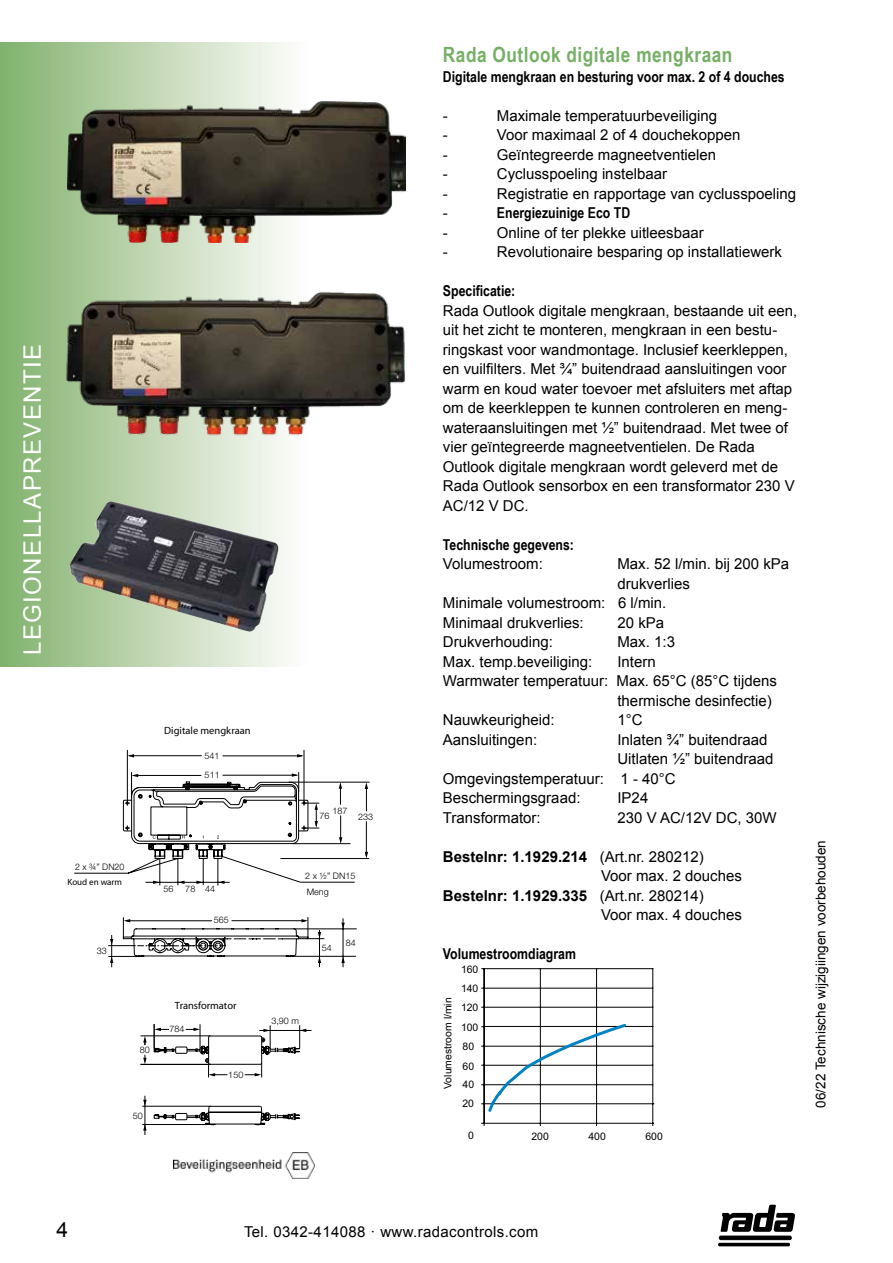
<style>
.page{position:relative;width:893px;height:1263px;background:#fff}
.page>*{position:absolute;margin:0;border:0;box-sizing:border-box;transform-origin:0 0}
.t1{font:24px "Myriad Pro";letter-spacing:.045em;color:#fff}
.t2{font:24px "Arial";letter-spacing:.06em;color:#fff}
.t3{font:700 21px "Arial Narrow";letter-spacing:.025em;color:#76af66}
.t4{font:21px "Arial";color:#000}
.t5{font:15px/19.5px "Arial";color:#000}
.t6{font:700 15px "Arial Narrow";color:#000}
.t7{font:700 15px "Arial";color:#000}
.t8{font:15px "Arial";letter-spacing:.025em;color:#000}
.t9{font:13.5px "Arial";color:#000}
.t10{font:10.5px "Myriad";color:#000}
.t11{font:10.35px/18.8px "Arial";color:#000}
.t12{font:300 9px "Helvetica Neue LT Std";color:#000}
.t13{font:9px "Myriad";color:#000}
.s1{font-weight:400}
</style>
<div class="page">
<div style="left:0;top:43px;width:421px;height:624px;background:linear-gradient(to right,#8cb778,#fff)"></div>
<div style="left:719px;top:1236px;width:72px;height:4px;background:#070707;border:1px solid #000;border-radius:2px"></div>
<hr style="left:718px;top:1243px;width:72px;height:3px;background:#000;border-radius:2px">
<svg style="left:720px;top:1205px;width:75px;height:27px"></svg>
<hr style="left:293px;top:843px;width:57px;height:1px;background:#000">
<hr style="left:289px;top:782px;width:80px;height:1px;background:#000">
<hr style="left:281px;top:858px;width:88px;height:1px;background:#000">
<hr style="left:127px;top:750px;width:1px;height:53px;background:#000">
<hr style="left:294px;top:928px;width:62px;height:1px;background:#000">
<hr style="left:343px;top:919px;width:1px;height:48px;background:#000">
<hr style="left:292px;top:956px;width:64px;height:1px;background:#000">
<hr style="left:319px;top:930px;width:1px;height:37px;background:#000">
<hr style="left:223px;top:756px;width:79px;height:1px;background:#000">
<hr style="left:304px;top:750px;width:1px;height:52px;background:#000">
<hr style="left:111px;top:935px;width:1px;height:32px;background:#000">
<svg style="left:297px;top:754px;width:7px;height:3px"></svg>
<hr style="left:130px;top:755px;width:71px;height:1px;background:#000">
<svg style="left:127px;top:754px;width:7px;height:3px"></svg>
<svg style="left:339px;top:816px;width:3px;height:28px"></svg>
<svg style="left:339px;top:782px;width:3px;height:22px"></svg>
<svg style="left:365px;top:782px;width:3px;height:29px"></svg>
<hr style="left:366px;top:822px;width:1px;height:34px;background:#000">
<svg style="left:341px;top:923px;width:4px;height:6px"></svg>
<svg style="left:341px;top:956px;width:4px;height:7px"></svg>
<svg style="left:74px;top:772px;width:250px;height:191px"></svg>
<hr style="left:142px;top:1106px;width:69px;height:1px;background:#000">
<hr style="left:141px;top:1064px;width:70px;height:1px;background:#000">
<hr style="left:141px;top:1035px;width:70px;height:1px;background:#000">
<hr style="left:145px;top:1096px;width:1px;height:39px;background:#000">
<hr style="left:259px;top:1030px;width:52px;height:1px;background:#000">
<hr style="left:142px;top:1124px;width:65px;height:1px;background:#000">
<svg style="left:143px;top:1036px;width:4px;height:9px"></svg>
<svg style="left:154px;top:1024px;width:152px;height:101px"></svg>
<svg style="left:143px;top:1125px;width:4px;height:5px"></svg>
<svg style="left:143px;top:1100px;width:4px;height:6px"></svg>
<svg style="left:143px;top:1055px;width:4px;height:9px"></svg>
<hr style="left:301px;top:882px;width:54px;height:1px;background:#000">
<img style="left:174px;top:1153px;width:140px;height:25px">
<img style="left:70px;top:501px;width:209px;height:130px">
<img style="left:68px;top:101px;width:337px;height:142px">
<hr style="left:483px;top:1123px;width:170px;height:1px;background:#000">
<hr style="left:484px;top:968px;width:169px;height:1px;background:#000">
<hr style="left:484px;top:969px;width:1px;height:154px;background:#000">
<hr style="left:540px;top:969px;width:1px;height:154px;background:#000">
<hr style="left:596px;top:969px;width:1px;height:154px;background:#000">
<hr style="left:652px;top:969px;width:1px;height:154px;background:#000">
<hr style="left:484px;top:1103px;width:170px;height:1px;background:#000">
<hr style="left:484px;top:1084px;width:169px;height:1px;background:#000">
<hr style="left:484px;top:1065px;width:169px;height:1px;background:#000">
<hr style="left:484px;top:1046px;width:169px;height:1px;background:#000">
<hr style="left:484px;top:1026px;width:169px;height:1px;background:#000">
<hr style="left:484px;top:1007px;width:169px;height:1px;background:#000">
<hr style="left:484px;top:988px;width:169px;height:1px;background:#000">
<svg style="left:482px;top:1022px;width:146px;height:92px"></svg>
<img style="left:48px;top:268px;width:373px;height:188px">
<h1 class="t2" style="left:16px;top:655px;width:313px;rotate:-90deg">LEGIONELLAPREVENTIE</h1>
<h1 class="t1" style="left:8px;top:645px;width:255px;rotate:-90deg">LEGIONELLAPREVENTIE</h1>
<p class="t12" style="left:75px;top:861px;width:51px">2 x ¾” DN20</p>
<p class="t13" style="left:68px;top:878px;width:56px">Koud en warm</p>
<p class="t12" style="left:97px;top:945px;width:12px">33</p>
<p class="t12" style="left:140px;top:1044px;width:12px">80</p>
<p class="t12" style="left:133px;top:1110px;width:12px">50</p>
<p class="t10" style="left:164px;top:725px;width:88px">Digitale mengkraan</p>
<p class="t12" style="left:205px;top:750px;width:17px">541</p>
<p class="t12" style="left:205px;top:769px;width:17px">511</p>
<p class="t12" style="left:163px;top:884px;width:12px">56</p>
<p class="t12" style="left:185px;top:884px;width:31px">78 44</p>
<p class="t12" style="left:214px;top:915px;width:17px">565</p>
<p class="t12" style="left:332px;top:805px;width:17px">187</p>
<p class="t12" style="left:319px;top:810px;width:12px">76</p>
<p class="t12" style="left:358px;top:811px;width:17px">233</p>
<p class="t12" style="left:305px;top:870px;width:52px">2 x ½” DN15</p>
<p class="t12" style="left:307px;top:886px;width:24px">Meng</p>
<p class="t12" style="left:322px;top:942px;width:12px">54</p>
<p class="t12" style="left:346px;top:938px;width:12px">84</p>
<h2 class="t3" style="left:443px;top:39px;width:291px">Rada Outlook digitale mengkraan</h2>
<p class="t6" style="left:443px;top:65px;width:343px">Digitale mengkraan en besturing voor max. 2 of 4 douches</p>
<p class="t5" style="left:443px;top:105px;width:6px">-</p>
<p class="t5" style="left:497px;top:105px;width:222px">Maximale temperatuurbeveiliging</p>
<p class="t5" style="left:443px;top:125px;width:6px">-</p>
<p class="t5" style="left:497px;top:125px;width:245px">Voor maximaal 2 of 4 douchekoppen</p>
<p class="t5" style="left:443px;top:144px;width:6px">-</p>
<p class="t5" style="left:497px;top:144px;width:221px">Geïntegreerde magneetventielen</p>
<p class="t5" style="left:443px;top:164px;width:6px">-</p>
<p class="t5" style="left:497px;top:164px;width:172px">Cyclusspoeling instelbaar</p>
<p class="t5" style="left:443px;top:183px;width:6px">-</p>
<p class="t5" style="left:497px;top:183px;width:301px">Registratie en rapportage van cyclusspoeling</p>
<p class="t5" style="left:443px;top:203px;width:6px">-</p>
<p class="t6" style="left:497px;top:201px;width:135px">Energiezuinige Eco TD</p>
<p class="t5" style="left:443px;top:222px;width:6px">-</p>
<p class="t5" style="left:497px;top:222px;width:208px">Online of ter plekke uitleesbaar</p>
<p class="t5" style="left:443px;top:242px;width:6px">-</p>
<p class="t5" style="left:497px;top:242px;width:287px">Revolutionaire besparing op installatiewerk</p>
<p class="t6" style="left:443px;top:279px;width:74px">Specificatie:</p>
<p class="t5" style="left:443px;top:300px;width:356px">Rada Outlook digitale mengkraan, bestaande uit een, uit het zicht te monteren, mengkraan in een bestu&shy;ringskast voor wandmontage. Inclusief keerkleppen, en vuilfilters. Met ¾” buitendraad aansluitingen voor warm en koud water toevoer met afsluiters met aftap om de keerkleppen te kunnen controleren en meng&shy;wateraansluitingen met ½” buitendraad. Met twee of vier geïntegreerde magneetventielen. De Rada Outlook digitale mengkraan wordt geleverd met de Rada Outlook sensorbox en een transformator 230 V AC/12 V DC.</p>
<p class="t6" style="left:443px;top:533px;width:133px">Technische gegevens:</p>
<p class="t5" style="left:443px;top:554px;width:102px">Volumestroom:</p>
<p class="t5" style="left:617px;top:554px;width:173px">Max. 52 l/min. bij 200 kPa</p>
<p class="t5" style="left:617px;top:573px;width:74px">drukverlies</p>
<p class="t5" style="left:443px;top:593px;width:225px">Minimale volumestroom: 6 l/min.</p>
<p class="t5" style="left:443px;top:612px;width:142px">Minimaal drukverlies:</p>
<p class="t5" style="left:617px;top:612px;width:48px">20 kPa</p>
<p class="t5" style="left:443px;top:632px;width:112px">Drukverhouding:</p>
<p class="t5" style="left:617px;top:632px;width:59px">Max. 1:3</p>
<p class="t5" style="left:443px;top:651px;width:151px">Max. temp.beveiliging:</p>
<p class="t5" style="left:617px;top:651px;width:40px">Intern</p>
<p class="t5" style="left:443px;top:671px;width:336px">Warmwater temperatuur: Max. 65°C (85°C tijdens</p>
<p class="t5" style="left:617px;top:690px;width:156px">thermische desinfectie)</p>
<p class="t5" style="left:443px;top:710px;width:113px">Nauwkeurigheid:</p>
<p class="t5" style="left:617px;top:710px;width:27px">1°C</p>
<p class="t5" style="left:443px;top:729px;width:96px">Aansluitingen:</p>
<p class="t5" style="left:617px;top:729px;width:152px">Inlaten ¾” buitendraad</p>
<p class="t5" style="left:617px;top:749px;width:157px">Uitlaten ½” buitendraad</p>
<p class="t5" style="left:443px;top:768px;width:234px">Omgevingstemperatuur: 1 - 40°C</p>
<p class="t5" style="left:443px;top:788px;width:139px">Beschermingsgraad:</p>
<p class="t5" style="left:617px;top:788px;width:32px">IP24</p>
<p class="t5" style="left:443px;top:807px;width:99px">Transformator:</p>
<p class="t5" style="left:617px;top:807px;width:161px">230 V AC/12V DC, 30W</p>
<p class="t7" style="left:443px;top:846px;width:262px">Bestelnr: 1.1929.214 <span class="s1">(Art.nr. 280212)</span></p>
<p class="t5" style="left:601px;top:866px;width:142px">Voor max. 2 douches</p>
<p class="t7" style="left:443px;top:885px;width:262px">Bestelnr: 1.1929.335 <span class="s1">(Art.nr. 280214)</span></p>
<p class="t5" style="left:601px;top:905px;width:142px">Voor max. 4 douches</p>
<p class="t6" style="left:443px;top:942px;width:135px">Volumestroomdiagram</p>
<p class="t10" style="left:175px;top:1000px;width:63px">Transformator</p>
<p class="t11" style="left:438px;top:1089px;width:93px;rotate:-90deg">Volumestroom l/min</p>
<p class="t12" style="left:271px;top:1015px;width:29px">3,90 m</p>
<p class="t12" style="left:170px;top:1023px;width:17px">784</p>
<p class="t12" style="left:228px;top:1069px;width:17px">150</p>
<p class="t11" style="left:461px;top:960px;width:19px;text-align:justify">160<br>140<br>120</p>
<p class="t11" style="left:461px;top:1018px;width:19px">100<br>80</p>
<p class="t11" style="left:463px;top:1057px;width:13px">60<br>40</p>
<p class="t11" style="left:462px;top:1094px;width:13px">20</p>
<p class="t11" style="left:468px;top:1126px;width:7px">0</p>
<p class="t11" style="left:531px;top:1127px;width:19px">200</p>
<p class="t11" style="left:588px;top:1127px;width:19px">400</p>
<p class="t11" style="left:645px;top:1127px;width:19px">600</p>
<p class="t9" style="left:812px;top:1108px;width:269px;rotate:-90deg">06/22 Technische wijzigiingen voorbehouden</p>
<h2 class="t4" style="left:56px;top:1215px;width:13px">4</h2>
<p class="t8" style="left:244px;top:1222px;width:296px">Tel. 0342-414088 · www.radacontrols.com</p>
</div>
